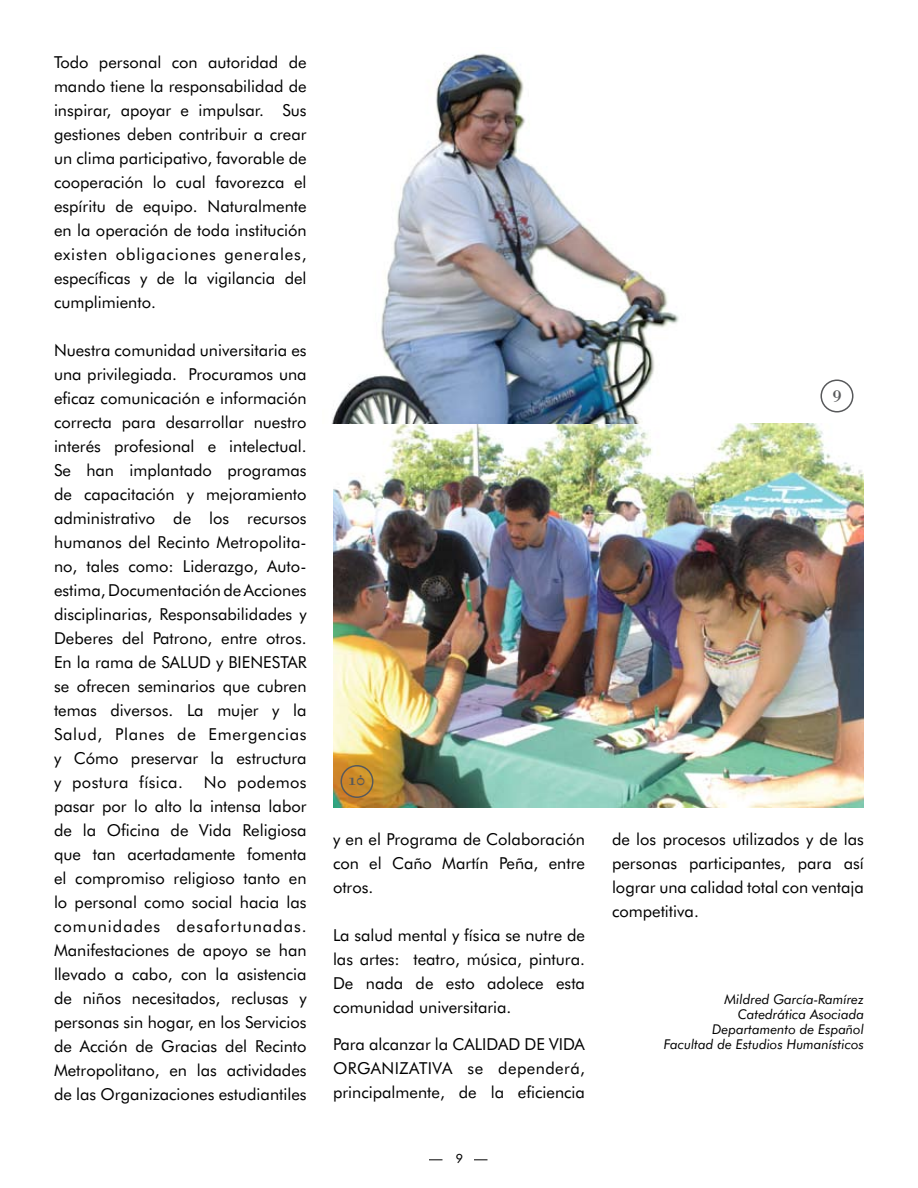
<style>
.page{position:relative;width:918px;height:1188px;background:#fff}
.page>*{position:absolute;margin:0;border:0;box-sizing:border-box;transform-origin:0 0}
.t1{font:18px "Rina";color:#58595b}
.t2{font:16.5px/24px "Futura BT";color:#000;text-align:justify}
.t3{font:italic 13.5px/15px "Futura BT";color:#000;text-align:right}
</style>
<div class="page">
<svg style="left:429px;top:1160px;width:13px;height:1px"></svg>
<svg style="left:474px;top:1160px;width:14px;height:1px"></svg>
<img style="left:333px;top:423px;width:531px;height:384px">
<img style="left:332px;top:53px;width:347px;height:370px">
<div style="left:820px;top:380px;width:34px;height:32px;border:2px solid #58595b;border-radius:50%"></div>
<div style="left:340px;top:765px;width:34px;height:33px;border:2px solid #58595b;border-radius:50%"></div>
<p class="t2" style="left:54px;top:50px;width:254px">Todo personal con autoridad de mando tiene la responsabilidad de inspirar, apoyar e impulsar. Sus gestiones deben contribuir a crear un clima participativo, favorable de cooperación lo cual favorezca el espíritu de equipo. Naturalmente en la operación de toda institución existen obligaciones generales, específicas y de la vigilancia del cumplimiento.</p>
<p class="t2" style="left:54px;top:338px;width:254px">Nuestra comunidad universitaria es una privilegiada. Procuramos una eficaz comunicación e información correcta para desarrollar nuestro interés profesional e intelectual.<br>Se han implantado programas de capacitación y mejoramiento administrativo de los recursos humanos del Recinto Metropolita&shy;no, tales como: Liderazgo, Auto&shy;estima, Documentación de Acciones disciplinarias, Responsabilidades y Deberes del Patrono, entre otros.<br>En la rama de SALUD y BIENESTAR se ofrecen seminarios que cubren temas diversos. La mujer y la Salud, Planes de Emergencias y Cómo preservar la estructura y postura física.</p>
<p class="t2" style="left:54px;top:770px;width:254px;text-indent:150px">No podemos pasar por lo alto la intensa labor de la Oficina de Vida Religiosa que tan acertadamente fomenta el compromiso religioso tanto en lo personal como social hacia las comunidades desafortunadas.<br>Manifestaciones de apoyo se han llevado a cabo, con la asistencia de niños necesitados, reclusas y personas sin hogar, en los Servicios de Acción de Gracias del Recinto Metropolitano, en las actividades de las Organizaciones estudiantiles</p>
<p class="t1" style="left:349px;top:769px;width:18px">10</p>
<p class="t2" style="left:333px;top:827px;width:254px">y en el Programa de Colaboración con el Caño Martín Peña, entre otros.</p>
<p class="t2" style="left:333px;top:923px;width:254px">La salud mental y física se nutre de las artes: teatro, música, pintura.<br>De nada de esto adolece esta comunidad universitaria.</p>
<p class="t2" style="left:333px;top:1032px;width:254px">Para alcanzar la CALIDAD DE VIDA ORGANIZATIVA se dependerá, principalmente, de la eficiencia</p>
<p class="t1" style="left:832px;top:383px;width:11px">9</p>
<p class="t2" style="left:612px;top:827px;width:254px">de los procesos utilizados y de las personas participantes, para así lograr una calidad total con ventaja competitiva.</p>
<p class="t3" style="left:664px;top:992px;width:202px">Mildred García-Ramírez<br>Catedrática Asociada<br>Departamento de Español<br>Facultad de Estudios Humanísticos</p>
</div>
